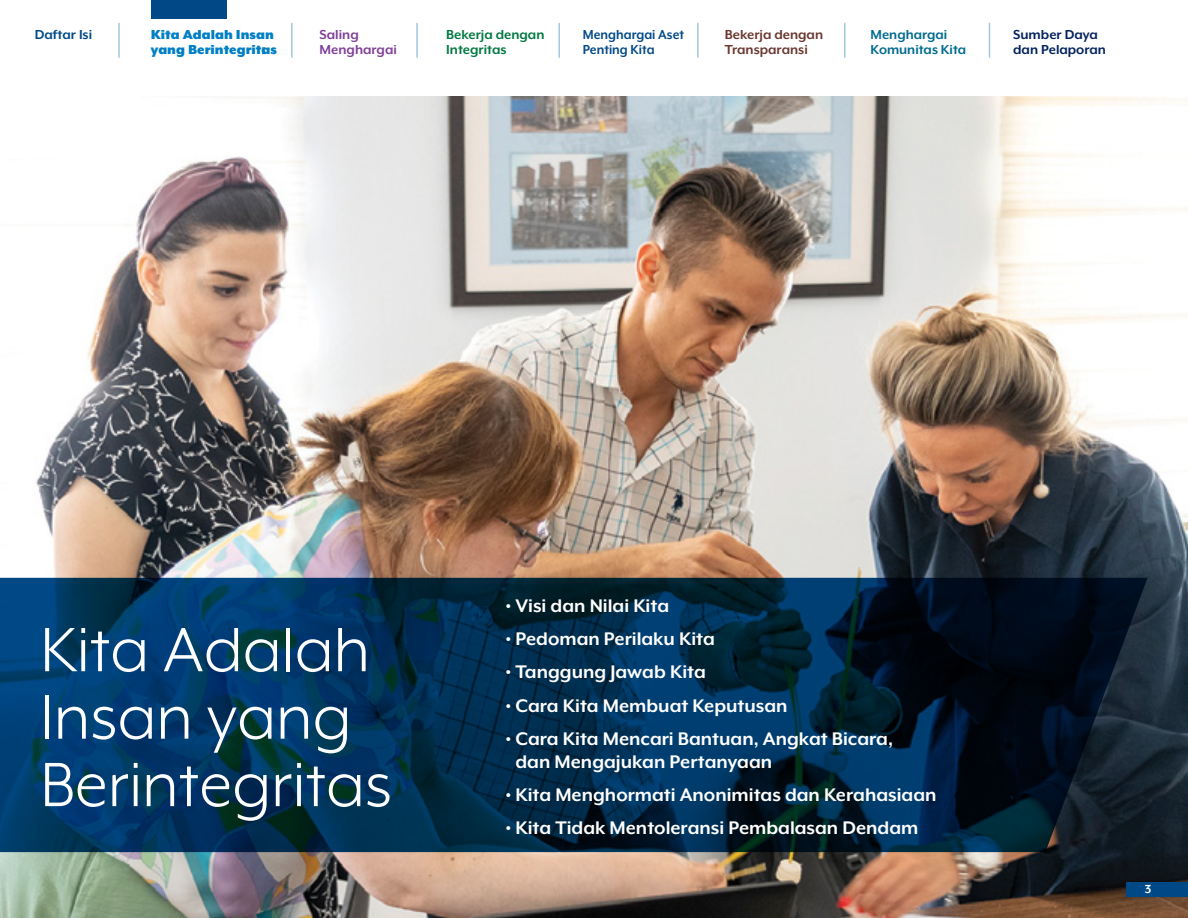
<style>
.page{position:relative;width:1188px;height:918px;background:#fff}
.page>*{position:absolute;margin:0;border:0;box-sizing:border-box;transform-origin:0 0}
.t1{font:72px/67.5px "Mr Eaves XL Mod OT";color:#fff}
.t2{font:700 21px/22.5px "Mr Eaves XL Mod OT";color:#fff}
.t3{font:900 15px/15px "Mr Eaves XL Mod OT";color:#007fc5}
.t4{font:700 15px/15px "Mr Eaves XL Mod OT";color:#007fc5;text-align:right}
.t5{font:700 15px/15px "Mr Eaves XL Mod OT";color:#004987;scale:.94 1}
.t6{font:700 15px/15px "Mr Eaves XL Mod OT";color:#6a3730}
.t7{font:700 15px/15px "Mr Eaves XL Mod OT";color:#00783f}
.t8{font:700 15px/15px "Mr Eaves XL Mod OT";color:#006b8e}
.t9{font:700 15px/15px "Mr Eaves XL Mod OT";color:#00205c}
.t10{font:700 15px/15px "Mr Eaves XL Mod OT";color:#7f3f98}
.t11{font:700 15px "Mr Eaves XL Mod OT";color:#004987}
.t12{font:700 13.5px "Mr Eaves XL Mod OT";color:#fff}
</style>
<div class="page">
<hr style="left:118px;top:23px;width:2px;height:34px;background:#a2c7e2">
<hr style="left:291px;top:23px;width:2px;height:34px;background:#a2c7e2">
<hr style="left:416px;top:23px;width:2px;height:34px;background:#a2c7e2">
<hr style="left:558px;top:23px;width:2px;height:34px;background:#a2c7e2">
<hr style="left:697px;top:23px;width:2px;height:34px;background:#a2c7e2">
<hr style="left:844px;top:23px;width:2px;height:34px;background:#a2c7e2">
<hr style="left:989px;top:23px;width:1px;height:34px;background:#a2c7e2">
<img style="left:0;top:96px;width:1188px;height:822px">
<div style="left:151px;top:0;width:76px;height:18px;background:#004987"></div>
<svg style="left:0;top:578px;width:1148px;height:274px;background:#012a4a"></svg>
<div style="left:1126px;top:882px;width:62px;height:14px;background:#004987"></div>
<p class="t11" style="left:35px;top:26px;width:59px">Daftar Isi</p>
<p class="t4" style="left:163px;top:27px;width:105px">ta Adalah Insan g Berintegritas</p>
<p class="t10" style="left:320px;top:27px;width:79px">Saling<br>Menghargai</p>
<p class="t7" style="left:446px;top:27px;width:100px">Bekerja dengan<br>Integritas</p>
<p class="t5" style="left:583px;top:27px;width:109px">Menghargai Aset<br>Penting Kita</p>
<p class="t6" style="left:725px;top:27px;width:100px">Bekerja dengan<br>Transparansi</p>
<p class="t8" style="left:871px;top:27px;width:97px">Menghargai<br>Komunitas Kita</p>
<p class="t9" style="left:1013px;top:27px;width:94px">Sumber Daya dan Pelaporan</p>
<p class="t3" style="left:151px;top:27px;width:128px">Kita Adalah Insan yang Berintegritas</p>
<h1 class="t1" style="left:40px;top:615px;width:353px">Kita Adalah<br>Insan yang<br>Berintegritas</h1>
<p class="t2" style="left:505px;top:594px;width:165px">• Visi dan Nilai Kita</p>
<p class="t2" style="left:505px;top:627px;width:211px">• Pedoman Perilaku Kita</p>
<p class="t2" style="left:505px;top:661px;width:202px">• Tanggung Jawab Kita</p>
<p class="t2" style="left:505px;top:694px;width:284px">• Cara Kita Membuat Keputusan</p>
<p class="t2" style="left:515px;top:727px;width:379px;text-indent:-10px">• Cara Kita Mencari Bantuan, Angkat Bicara, dan Mengajukan Pertanyaan</p>
<p class="t2" style="left:505px;top:783px;width:433px">• Kita Menghormati Anonimitas dan Kerahasiaan</p>
<p class="t2" style="left:505px;top:816px;width:414px">• Kita Tidak Mentoleransi Pembalasan Dendam</p>
<p class="t12" style="left:1145px;top:881px;width:8px">3</p>
</div>
